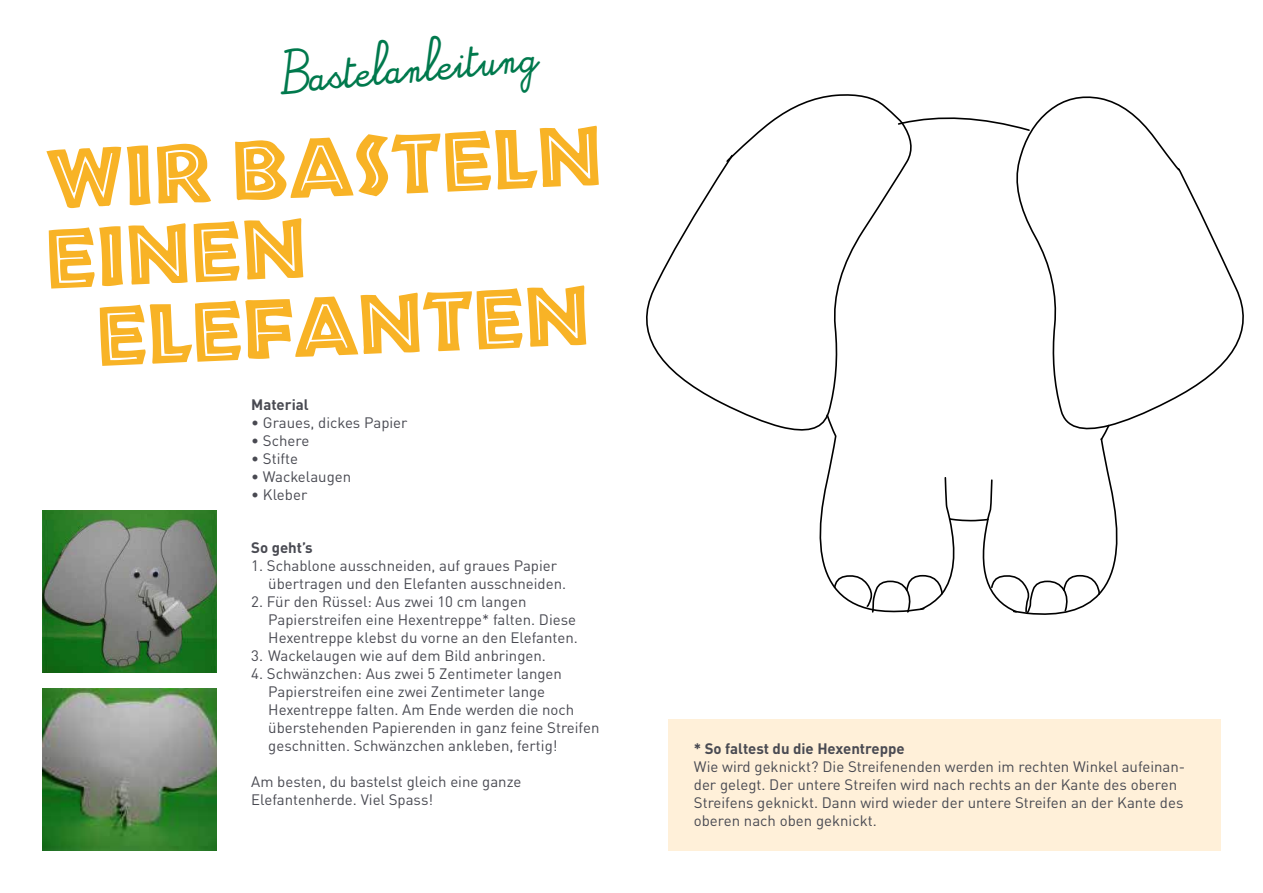
<style>
.page{position:relative;width:1263px;height:893px;background:#fff}
.page>*{position:absolute;margin:0;border:0;box-sizing:border-box;transform-origin:0 0}
.t1{font:78px/81.2px "African";color:#f8b326}
.t2{font:30px "Alamain";color:#00794d}
.t3{font:15px/18px "DIN Pro";color:#494a52}
.t4{font:700 15px "DIN Pro";color:#494a52}
</style>
<div class="page">
<img style="left:43px;top:510px;width:174px;height:162px">
<img style="left:43px;top:688px;width:174px;height:162px">
<svg style="left:1122px;top:106px;width:122px;height:317px"></svg>
<svg style="left:646px;top:165px;width:79px;height:241px"></svg>
<svg style="left:725px;top:94px;width:397px;height:521px"></svg>
<div style="left:668px;top:719px;width:552px;height:131px;background:#fff0d9"></div>
<h2 class="t2" style="left:278px;top:66px;width:261px;rotate:-5deg">Bastelanleitung</h2>
<h1 class="t1" style="left:43px;top:140px;width:559px;rotate:-2deg">Wir basteln einen</h1>
<h1 class="t1" style="left:97px;top:297px;width:492px;rotate:-2deg">Elefanten</h1>
<p class="t4" style="left:251px;top:392px;width:59px">Material</p>
<p class="t3" style="left:251px;top:412px;width:158px">• Graues, dickes Papier</p>
<p class="t3" style="left:251px;top:430px;width:60px">• Schere</p>
<p class="t3" style="left:251px;top:448px;width:48px">• Stifte</p>
<p class="t3" style="left:251px;top:466px;width:101px">• Wackelaugen</p>
<p class="t3" style="left:251px;top:484px;width:58px">• Kleber</p>
<p class="t4" style="left:251px;top:535px;width:63px">So geht’s</p>
<p class="t3" style="left:268px;top:555px;width:299px;text-indent:-17px">1. Schablone ausschneiden, auf graues Papier übertragen und den Elefanten ausschneiden.</p>
<p class="t3" style="left:268px;top:591px;width:311px;text-indent:-17px">2. Für den Rüssel: Aus zwei 10 cm langen<br>Papierstreifen eine Hexentreppe* falten. Diese<br>Hexentreppe klebst du vorne an den Elefanten.</p>
<p class="t3" style="left:251px;top:645px;width:296px">3. Wackelaugen wie auf dem Bild anbringen.</p>
<p class="t3" style="left:268px;top:663px;width:333px;text-indent:-17px">4. Schwänzchen: Aus zwei 5 Zentimeter langen Papierstreifen eine zwei Zentimeter lange Hexentreppe falten. Am Ende werden die noch überstehenden Papierenden in ganz feine Streifen geschnitten. Schwänzchen ankleben, fertig!</p>
<p class="t3" style="left:251px;top:771px;width:272px">Am besten, du bastelst gleich eine ganze<br>Elefantenherde. Viel Spass!</p>
<p class="t4" style="left:694px;top:736px;width:212px">* So faltest du die Hexentreppe</p>
<p class="t3" style="left:694px;top:756px;width:493px">Wie wird geknickt? Die Streifenenden werden im rechten Winkel aufeinan&shy;der gelegt. Der untere Streifen wird nach rechts an der Kante des oberen Streifens geknickt. Dann wird wieder der untere Streifen an der Kante des oberen nach oben geknickt.</p>
</div>
